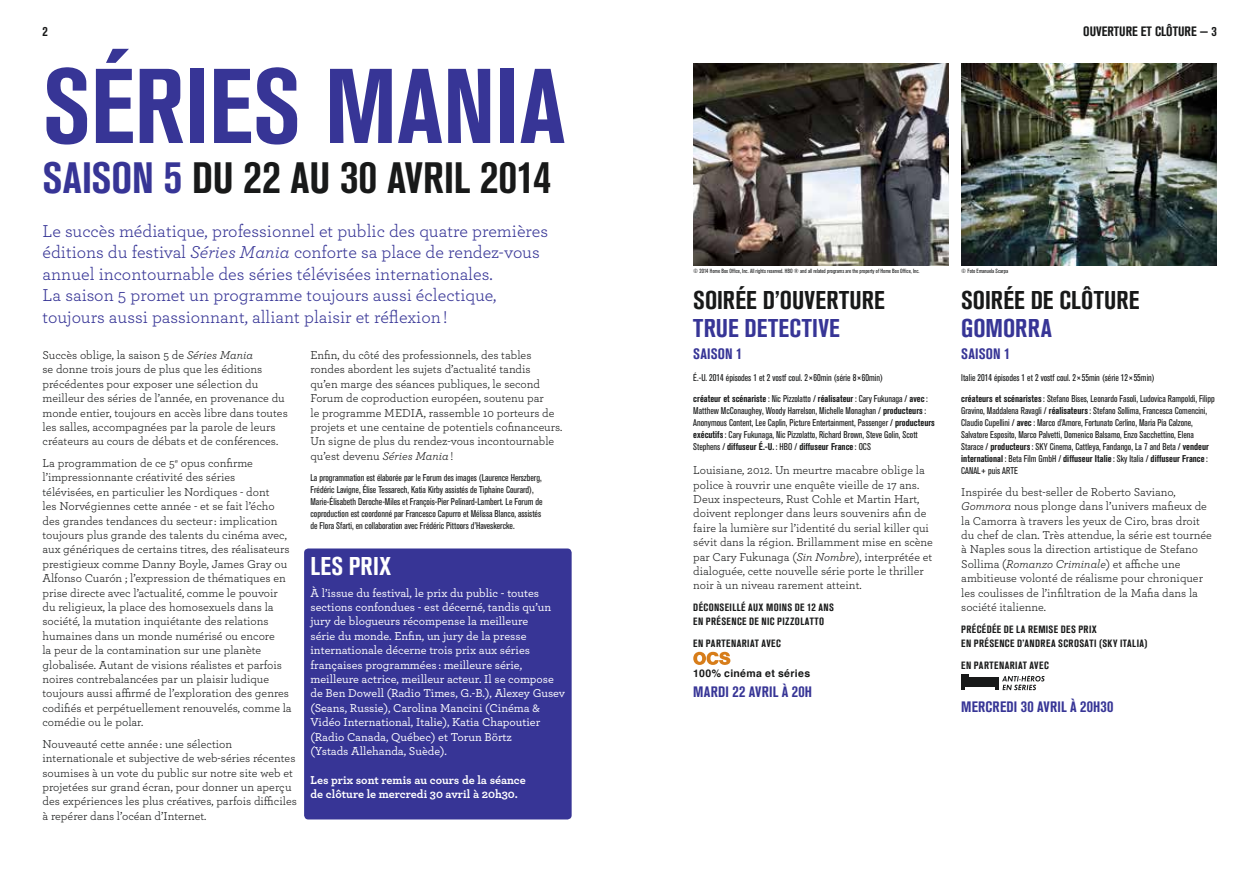
<style>
.page{position:relative;width:1259px;height:893px;background:#fff}
.page>*{position:absolute;margin:0;border:0;box-sizing:border-box;transform-origin:0 0}
.t1{font:700 condensed 105px "Akzidenz Grotesk BQ";color:#373596}
.t2{font:700 condensed 43.5px "Akzidenz Grotesk MG";color:#181919}
.t3{font:700 condensed 25.5px "Akzidenz Grotesk MG";letter-spacing:.01em;color:#181919}
.t4{font:700 condensed 25.5px "Akzidenz Grotesk MG";letter-spacing:.01em;color:#373596}
.t5{font:700 condensed 25.5px "Akzidenz Grotesk MG";letter-spacing:.01em;color:#fff}
.t6{font:18px/21.6px "Archer";color:#373596}
.t7{font:700 condensed 15px "Akzidenz Grotesk MG";letter-spacing:.02em;color:#373596}
.t8{font:700 condensed 13.5px "Akzidenz Grotesk BQ";color:#181919}
.t9{font:12px/14.4px "Archer";color:#181919}
.t10{font:500 12px/14.4px "Archer";color:#fff}
.t11{font:700 12px/14.4px "Archer";color:#fff}
.t12{font:700 condensed 10.5px/14.4px "Akzidenz Grotesk MG";letter-spacing:.04em;color:#181919}
.t13{font:700 10.5px "Helvetica";letter-spacing:.03em;color:#181919}
.t14{font:condensed 9.75px/12px "Akzidenz Grotesk BQ";color:#181919}
.t15{font:condensed 6px "Akzidenz Grotesk BQ";color:#181919}
.s1{color:#373596}
.s2{font-style:italic}
.s3{font-weight:700}
</style>
<div class="page">
<img style="left:693px;top:64px;width:255px;height:201px">
<img style="left:961px;top:64px;width:255px;height:201px">
<svg style="left:693px;top:652px;width:37px;height:13px"></svg>
<svg style="left:961px;top:674px;width:83px;height:16px"></svg>
<div style="left:304px;top:548px;width:267px;height:271px;background:#373596;border-radius:4px"></div>
<p class="t8" style="left:43px;top:24px;width:7px">2</p>
<p class="t8" style="left:1083px;top:24px;width:135px">OUVERTURE ET CLÔTURE — 3</p>
<h1 class="t1" style="left:43px;top:46px;width:524px">SÉRIES MANIA</h1>
<h2 class="t2" style="left:43px;top:153px;width:510px"><span class="s1">SAISON 5</span> DU 22 AU 30 AVRIL 2014</h2>
<p class="t6" style="left:43px;top:219px;width:507px">Le succès médiatique, professionnel et public des quatre premières éditions du festival <span class="s2">Séries Mania</span> conforte sa place de rendez-vous annuel incontournable des séries télévisées internationales.<br>La saison 5 promet un programme toujours aussi éclectique, toujours aussi passionnant, alliant plaisir et réflexion !</p>
<p class="t9" style="left:43px;top:347px;width:247px">Succès oblige, la saison 5 de <span class="s2">Séries Mania<br></span>se donne trois jours de plus que les éditions précédentes pour exposer une sélection du meilleur des séries de l’année, en provenance du monde entier, toujours en accès libre dans toutes les salles, accompagnées par la parole de leurs créateurs au cours de débats et de conférences.</p>
<p class="t9" style="left:43px;top:455px;width:251px">La programmation de ce 5<sup>e</sup> opus confirme l’impressionnante créativité des séries<br>télévisées, en particulier les Nordiques - dont<br>les Norvégiennes cette année - et se fait l’écho des grandes tendances du secteur : implication toujours plus grande des talents du cinéma avec, aux génériques de certains titres, des réalisateurs prestigieux comme Danny Boyle, James Gray ou Alfonso Cuarón ; l’expression de thématiques en prise directe avec l’actualité, comme le pouvoir du religieux, la place des homosexuels dans la société, la mutation inquiétante des relations humaines dans un monde numérisé ou encore<br>la peur de la contamination sur une planète globalisée. Autant de visions réalistes et parfois noires contrebalancées par un plaisir ludique toujours aussi affirmé de l’exploration des genres codifiés et perpétuellement renouvelés, comme la comédie ou le polar.</p>
<p class="t9" style="left:43px;top:736px;width:256px">Nouveauté cette année : une sélection internationale et subjective de web-séries récentes soumises à un vote du public sur notre site web et projetées sur grand écran, pour donner un aperçu des expériences les plus créatives, parfois difficiles à repérer dans l’océan d’Internet.</p>
<p class="t9" style="left:310px;top:347px;width:253px">Enfin, du côté des professionnels, des tables rondes abordent les sujets d’actualité tandis<br>qu’en marge des séances publiques, le second Forum de coproduction européen, soutenu par<br>le programme MEDIA, rassemble 10 porteurs de projets et une centaine de potentiels cofinanceurs.<br>Un signe de plus du rendez-vous incontournable qu’est devenu <span class="s2">Séries Mania</span> !</p>
<p class="t14" style="left:310px;top:472px;width:233px">La programmation est élaborée par le Forum des images (Laurence Herszberg, Frédéric Lavigne, Élise Tessarech, Katia Kirby assistés de Tiphaine Courard), Marie-Élisabeth Deroche-Miles et François-Pier Pelinard-Lambert. Le Forum de coproduction est coordonné par Francesco Capurro et Mélissa Blanco, assistés de Flora Sfarti, en collaboration avec Frédéric Pittoors d’Haveskercke.</p>
<h3 class="t5" style="left:310px;top:552px;width:82px">LES PRIX</h3>
<p class="t10" style="left:310px;top:585px;width:256px">À l’issue du festival, le prix du public - toutes sections confondues - est décerné, tandis qu’un jury de blogueurs récompense la meilleure<br>série du monde. Enfin, un jury de la presse internationale décerne trois prix aux séries françaises programmées : meilleure série, meilleure actrice, meilleur acteur. Il se compose de Ben Dowell (Radio Times, G.-B.), Alexey Gusev (Seans, Russie), Carolina Mancini (Cinéma &amp; Vidéo International, Italie), Katia Chapoutier (Radio Canada, Québec) et Torun Börtz<br>(Ystads Allehanda, Suède).</p>
<p class="t11" style="left:310px;top:772px;width:217px">Les prix sont remis au cours de la séance de clôture le mercredi 30 avril à 20h30.</p>
<p class="t15" style="left:693px;top:267px;width:228px">© 2014 Home Box Office, Inc. All rights reserved. HBO ® and all related programs are the property of Home Box Office, Inc.</p>
<p class="t15" style="left:961px;top:267px;width:48px">© Foto Emanuela Scarpa</p>
<h3 class="t3" style="left:693px;top:285px;width:193px">SOIRÉE D’OUVERTURE</h3>
<h3 class="t4" style="left:693px;top:314px;width:148px">TRUE DETECTIVE</h3>
<p class="t7" style="left:693px;top:345px;width:51px">SAISON 1</p>
<p class="t14" style="left:693px;top:371px;width:191px">É.-U. 2014 épisodes 1 et 2 vostf coul. 2×60min (série 8×60min)</p>
<p class="t14" style="left:693px;top:393px;width:243px"><span class="s3">créateur et scénariste</span>: Nic Pizzolatto / <span class="s3">réalisateur</span>: Cary Fukunaga / <span class="s3">avec</span>:<br>Matthew McConaughey, Woody Harrelson, Michelle Monaghan / <span class="s3">producteurs</span>:<br>Anonymous Content, Lee Caplin, Picture Entertainment, Passenger / <span class="s3">producteurs exécutifs</span>: Cary Fukunaga, Nic Pizzolatto, Richard Brown, Steve Golin, Scott Stephens / <span class="s3">diffuseur É.-U.</span> : HBO / <span class="s3">diffuseur France</span>: OCS</p>
<p class="t9" style="left:693px;top:462px;width:241px">Louisiane, 2012. Un meurtre macabre oblige la police à rouvrir une enquête vieille de 17 ans.<br>Deux inspecteurs, Rust Cohle et Martin Hart, doivent replonger dans leurs souvenirs afin de faire la lumière sur l’identité du serial killer qui sévit dans la région. Brillamment mise en scène par Cary Fukunaga (<span class="s2">Sin Nombre</span>), interprétée et dialoguée, cette nouvelle série porte le thriller noir à un niveau rarement atteint.</p>
<p class="t12" style="left:693px;top:600px;width:142px">DÉCONSEILLÉ AUX MOINS DE 12 ANS<br>EN PRÉSENCE DE NIC PIZZOLATTO</p>
<p class="t12" style="left:693px;top:636px;width:89px">EN PARTENARIAT AVEC</p>
<p class="t13" style="left:693px;top:665px;width:118px">100% cinéma et séries</p>
<p class="t7" style="left:693px;top:684px;width:120px">MARDI 22 AVRIL À 20H</p>
<h3 class="t3" style="left:961px;top:285px;width:180px">SOIRÉE DE CLÔTURE</h3>
<h3 class="t4" style="left:961px;top:314px;width:92px">GOMORRA</h3>
<p class="t7" style="left:961px;top:345px;width:51px">SAISON 1</p>
<p class="t14" style="left:961px;top:371px;width:195px">Italie 2014 épisodes 1 et 2 vostf coul. 2×55min (série 12×55min)</p>
<p class="t14" style="left:961px;top:393px;width:255px"><span class="s3">créateurs et scénaristes</span>: Stefano Bises, Leonardo Fasoli, Ludovica Rampoldi, Filipp Gravino, Maddalena Ravagli / <span class="s3">réalisateurs</span>: Stefano Sollima, Francesca Comencini, Claudio Cupellini / <span class="s3">avec</span>: Marco d’Amore, Fortunato Cerlino, Maria Pia Calzone, Salvatore Esposito, Marco Palvetti, Domenico Balsamo, Enzo Sacchettino, Elena Starace / <span class="s3">producteurs</span>: SKY Cinema, Cattleya, Fandango, La 7 and Beta / <span class="s3">vendeur international</span> : Beta Film GmbH / <span class="s3">diffuseur Italie</span>: Sky Italia / <span class="s3">diffuseur France</span>:<br>CANAL+ puis ARTE</p>
<p class="t9" style="left:961px;top:484px;width:252px">Inspirée du best-seller de Roberto Saviano, <span class="s2">Gommora</span> nous plonge dans l’univers mafieux de la Camorra à travers les yeux de Ciro, bras droit du chef de clan. Très attendue, la série est tournée à Naples sous la direction artistique de Stefano Sollima (<span class="s2">Romanzo Criminale</span>) et affiche une ambitieuse volonté de réalisme pour chroniquer les coulisses de l’infiltration de la Mafia dans la société italienne.</p>
<p class="t12" style="left:961px;top:622px;width:188px">PRÉCÉDÉE DE LA REMISE DES PRIX<br>EN PRÉSENCE D’ANDREA SCROSATI (SKY ITALIA)</p>
<p class="t12" style="left:961px;top:658px;width:89px">EN PARTENARIAT AVEC</p>
<p class="t7" style="left:961px;top:698px;width:154px">MERCREDI 30 AVRIL À 20H30</p>
</div>
